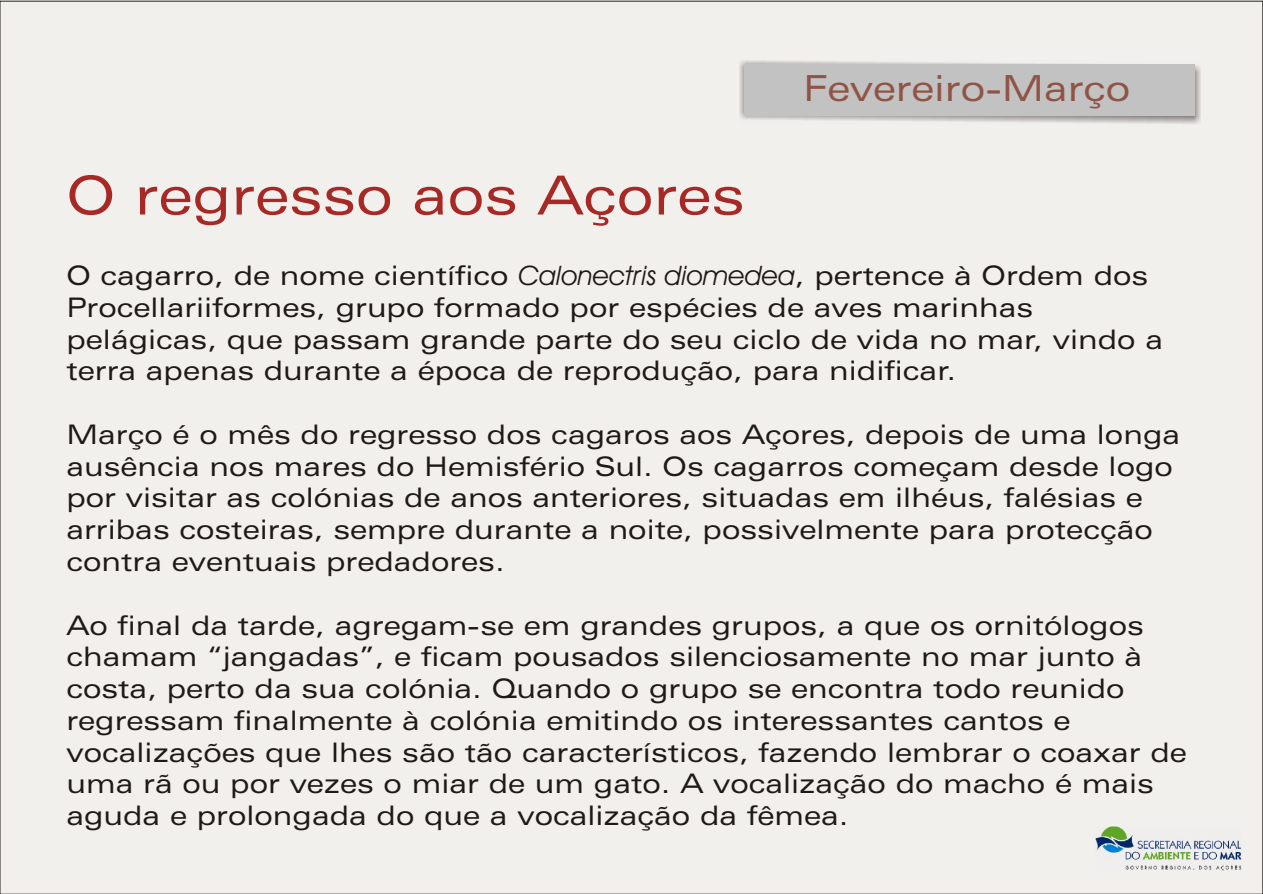
<style>
.page{position:relative;width:1263px;height:894px;background:#fff}
.page>*{position:absolute;margin:0;border:0;box-sizing:border-box;transform-origin:0 0}
.t1{font:54px "Zurich Ex BT";color:#a62926}
.t2{font:36px "Zurich Ex BT";color:#8f5445}
.t3{font:27px/31.8px "Zurich Ex BT";color:#1f1a17}
.s1{font-family:"Avant Garde Bk BT";font-style:italic}
</style>
<div class="page">
<div style="left:0;top:1px;width:1263px;height:893px;background:#f2f0ed"></div>
<img style="left:740px;top:60px;width:461px;height:64px">
<div style="left:744px;top:64px;width:450px;height:52px;background:#c2c2c2"></div>
<img style="left:1096px;top:826px;width:146px;height:45px">
<h2 class="t2" style="left:803px;top:73px;width:329px">Fevereiro-Março</h2>
<h1 class="t1" style="left:66px;top:173px;width:680px">O regresso aos Açores</h1>
<p class="t3" style="left:66px;top:262px;width:1098px">O cagarro, de nome científico <span class="s1">Calonectris diomedea</span>, pertence à Ordem dos Procellariiformes, grupo formado por espécies de aves marinhas pelágicas, que passam grande parte do seu ciclo de vida no mar, vindo a terra apenas durante a época de reprodução, para nidificar.</p>
<p class="t3" style="left:66px;top:421px;width:1115px">Março é o mês do regresso dos cagaros aos Açores, depois de uma longa ausência nos mares do Hemisfério Sul. Os cagarros começam desde logo por visitar as colónias de anos anteriores, situadas em ilhéus, falésias e arribas costeiras, sempre durante a noite, possivelmente para protecção contra eventuais predadores.</p>
<p class="t3" style="left:66px;top:612px;width:1122px">Ao final da tarde, agregam-se em grandes grupos, a que os ornitólogos chamam “jangadas”, e ficam pousados silenciosamente no mar junto à costa, perto da sua colónia. Quando o grupo se encontra todo reunido regressam finalmente à colónia emitindo os interessantes cantos e vocalizações que lhes são tão característicos, fazendo lembrar o coaxar de uma rã ou por vezes o miar de um gato. A vocalização do macho é mais aguda e prolongada do que a vocalização da fêmea.</p>
</div>
